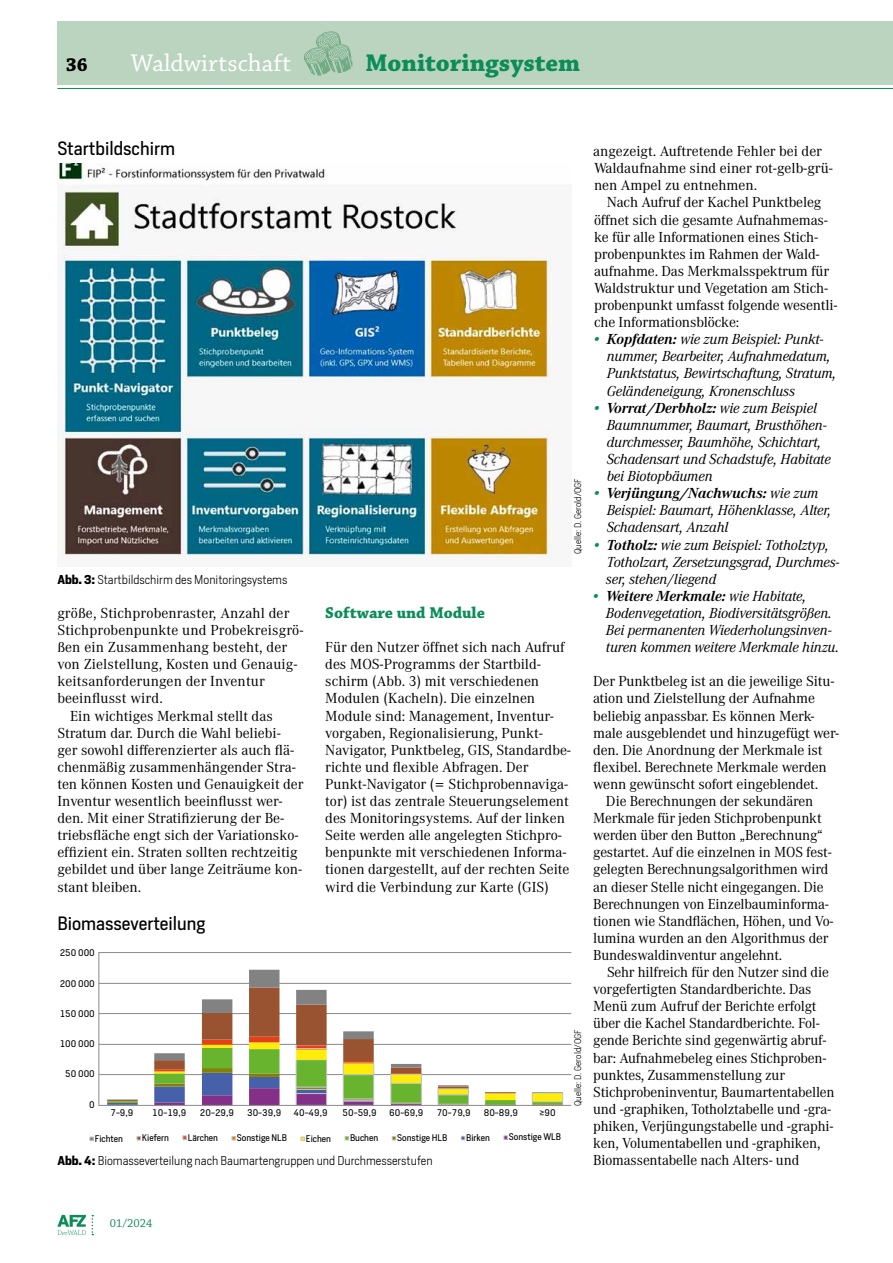
<style>
.page{position:relative;width:893px;height:1263px;background:#fff}
.page>*{position:absolute;margin:0;border:0;box-sizing:border-box;transform-origin:0 0}
.t1{font:700 25.5px "Chaparral Pro";color:#0c8c57}
.t2{font:25.5px "Chaparral Pro";color:#fff}
.t3{font:700 19.5px "Chaparral Pro";color:#000}
.t4{font:18px "Heron Sans";color:#000}
.t5{font:700 16.5px "Chaparral Pro";color:#0c8c57}
.t6{font:14.25px/17.1px "Corporate A";letter-spacing:-.01em;color:#000}
.t7{font:italic 14.25px/17.1px "Corporate A";letter-spacing:-.01em;color:#000}
.t8{font:14.25px "Corporate A";letter-spacing:.01em;color:#000}
.t9{font:300 12px "Heron Sans";color:#000}
.t10{font:12px "Chaparral Pro";color:#0c8c57}
.t11{font:9px "Heron Sans";color:#000}
.t12{font:300 9px "Heron Sans";color:#000}
.s1{font-weight:700}
.s2{font-weight:700;color:#0c8c57}
</style>
<div class="page">
<div style="left:57px;top:21px;width:836px;height:64px;background:#bbd4c0"></div>
<hr style="left:57px;top:88px;width:836px;height:1px;background:#0c8c57">
<svg style="left:92px;top:1215px;width:1px;height:20px"></svg>
<svg style="left:57px;top:1215px;width:29px;height:20px"></svg>
<svg style="left:304px;top:31px;width:49px;height:45px"></svg>
<img style="left:57px;top:163px;width:496px;height:393px">
<hr style="left:99px;top:1074px;width:472px;height:1px;background:#8a8989">
<hr style="left:99px;top:1044px;width:472px;height:1px;background:#8a8989">
<hr style="left:99px;top:1013px;width:472px;height:1px;background:#8a8989">
<hr style="left:99px;top:983px;width:472px;height:1px;background:#8a8989">
<hr style="left:98px;top:952px;width:473px;height:1px;background:#8a8989">
<svg style="left:107px;top:1100px;width:456px;height:5px"></svg>
<svg style="left:107px;top:970px;width:456px;height:130px"></svg>
<hr style="left:98px;top:952px;width:1px;height:153px;background:#8a8989">
<hr style="left:98px;top:1105px;width:473px;height:1px;background:#8a8989">
<svg style="left:137px;top:1136px;width:4px;height:4px"></svg>
<svg style="left:232px;top:1136px;width:4px;height:4px"></svg>
<svg style="left:301px;top:1137px;width:4px;height:3px"></svg>
<svg style="left:345px;top:1136px;width:4px;height:4px"></svg>
<svg style="left:392px;top:1136px;width:4px;height:4px"></svg>
<svg style="left:461px;top:1136px;width:4px;height:4px"></svg>
<h2 class="t3" style="left:66px;top:53px;width:23px">36</h2>
<h1 class="t2" style="left:131px;top:49px;width:162px">Waldwirtschaft</h1>
<h1 class="t1" style="left:365px;top:48px;width:216px">Monitoringsystem</h1>
<p class="t4" style="left:57px;top:137px;width:119px">Startbildschirm</p>
<p class="t9" style="left:57px;top:572px;width:231px"><span class="s1">Abb. 3:</span> Startbildschirm des Monitoringsystems</p>
<p class="t8" style="left:57px;top:605px;width:234px">größe, Stichprobenraster, Anzahl der</p>
<p class="t8" style="left:57px;top:622px;width:248px">Stichprobenpunkte und Probekreisgrö-</p>
<p class="t8" style="left:57px;top:639px;width:231px">ßen ein Zusammenhang besteht, der</p>
<p class="t8" style="left:57px;top:656px;width:242px">von Zielstellung, Kosten und Genauig-</p>
<p class="t8" style="left:57px;top:673px;width:209px">keitsanforderungen der Inventur</p>
<p class="t8" style="left:57px;top:690px;width:107px">beeinflusst wird.</p>
<p class="t6" style="left:70px;top:707px;width:204px">Ein wichtiges Merkmal stellt das</p>
<p class="t6" style="left:57px;top:724px;width:225px">Stratum dar. Durch die Wahl beliebi-</p>
<p class="t6" style="left:57px;top:741px;width:238px">ger sowohl differenzierter als auch flä-</p>
<p class="t6" style="left:57px;top:758px;width:240px">chenmäßig zusammenhängender Stra-</p>
<p class="t6" style="left:57px;top:775px;width:248px">ten können Kosten und Genauigkeit der</p>
<p class="t6" style="left:57px;top:793px;width:227px">Inventur wesentlich beeinflusst wer-</p>
<p class="t6" style="left:57px;top:810px;width:228px">den. Mit einer Stratifizierung der Be-</p>
<p class="t6" style="left:57px;top:827px;width:243px">triebsfläche engt sich der Variationsko-</p>
<p class="t6" style="left:57px;top:844px;width:242px">effizient ein. Straten sollten rechtzeitig</p>
<p class="t6" style="left:57px;top:861px;width:246px">gebildet und über lange Zeiträume kon-</p>
<p class="t6" style="left:57px;top:878px;width:85px">stant bleiben.</p>
<p class="t4" style="left:57px;top:912px;width:149px">Biomasseverteilung</p>
<p class="t11" style="left:60px;top:947px;width:37px">250 000</p>
<p class="t11" style="left:60px;top:978px;width:37px">200 000</p>
<p class="t11" style="left:60px;top:1008px;width:37px">150 000</p>
<p class="t12" style="left:572px;top:554px;width:78px;rotate:-90deg">Quelle: D. Gerold/OGF</p>
<p class="t5" style="left:325px;top:603px;width:161px">Software und Module</p>
<p class="t6" style="left:325px;top:639px;width:247px">Für den Nutzer öffnet sich nach Aufruf des MOS-Programms der Startbild&shy;schirm (Abb. 3) mit verschiedenen Modulen (Kacheln). Die einzelnen Module sind: Management, Inventur&shy;vorgaben, Regionalisierung, Punkt-Navigator, Punktbeleg, GIS, Standardbe&shy;richte und flexible Abfragen. Der Punkt-Navigator (= Stichprobennaviga&shy;tor) ist das zentrale Steuerungselement des Monitoringsystems. Auf der linken Seite werden alle angelegten Stichpro&shy;benpunkte mit verschiedenen Informa&shy;tionen dargestellt, auf der rechten Seite wird die Verbindung zur Karte (GIS)</p>
<p class="t11" style="left:60px;top:1038px;width:37px">100 000</p>
<p class="t11" style="left:65px;top:1068px;width:31px">50 000</p>
<p class="t11" style="left:89px;top:1099px;width:7px">0</p>
<p class="t11" style="left:110px;top:1107px;width:25px">7-9,9</p>
<p class="t11" style="left:152px;top:1107px;width:36px">10-19,9</p>
<p class="t11" style="left:200px;top:1107px;width:36px">20-29,9</p>
<p class="t11" style="left:247px;top:1107px;width:36px">30-39,9</p>
<p class="t11" style="left:293px;top:1107px;width:36px">40-49,9</p>
<p class="t11" style="left:343px;top:1107px;width:36px">50-59,9</p>
<p class="t11" style="left:389px;top:1107px;width:36px">60-69,9</p>
<p class="t11" style="left:437px;top:1107px;width:36px">70-79,9</p>
<p class="t11" style="left:484px;top:1107px;width:36px">80-89,9</p>
<p class="t11" style="left:540px;top:1107px;width:18px">≥90</p>
<p class="t11" style="left:95px;top:1132px;width:30px">Fichten</p>
<p class="t11" style="left:142px;top:1132px;width:28px">Kiefern</p>
<p class="t11" style="left:188px;top:1132px;width:32px">Lärchen</p>
<p class="t11" style="left:237px;top:1132px;width:52px">Sonstige NLB</p>
<p class="t11" style="left:306px;top:1132px;width:27px">Eichen</p>
<p class="t11" style="left:350px;top:1132px;width:30px">Buchen</p>
<p class="t11" style="left:397px;top:1132px;width:52px">Sonstige HLB</p>
<p class="t11" style="left:466px;top:1132px;width:25px">Birken</p>
<p class="t11" style="left:509px;top:1131px;width:54px">Sonstige WLB</p>
<p class="t9" style="left:57px;top:1153px;width:377px"><span class="s1">Abb. 4:</span> Biomasseverteilung nach Baumartengruppen und Durchmesserstufen</p>
<p class="t12" style="left:572px;top:1106px;width:78px;rotate:-90deg">Quelle: D. Gerold/OGF</p>
<p class="t6" style="left:593px;top:143px;width:241px">angezeigt. Auftretende Fehler bei der<br>Waldaufnahme sind einer rot-gelb-grü&shy;nen Ampel zu entnehmen.</p>
<p class="t6" style="left:594px;top:194px;width:245px;text-indent:13px">Nach Aufruf der Kachel Punktbeleg öffnet sich die gesamte Aufnahmemas&shy;ke für alle Informationen eines Stich&shy;probenpunktes im Rahmen der Wald&shy;aufnahme. Das Merkmalsspektrum für Waldstruktur und Vegetation am Stich&shy;probenpunkt umfasst folgende wesentli&shy;che Informationsblöcke:</p>
<p class="t7" style="left:607px;top:331px;width:231px;text-indent:-13px"><span class="s2">•</span> <span class="s1">Kopfdaten:</span> wie zum Beispiel: Punkt&shy;nummer, Bearbeiter, Aufnahmedatum, Punktstatus, Bewirtschaftung, Stratum, Geländeneigung, Kronenschluss</p>
<p class="t7" style="left:607px;top:399px;width:226px;text-indent:-13px"><span class="s2">•</span> <span class="s1">Vorrat/Derbholz:</span> wie zum Beispiel Baumnummer, Baumart, Brusthöhen&shy;durchmesser, Baumhöhe, Schichtart, Schadensart und Schadstufe, Habitate bei Biotopbäumen</p>
<p class="t7" style="left:607px;top:484px;width:226px;text-indent:-13px"><span class="s2">•</span> <span class="s1">Verjüngung/Nachwuchs:</span> wie zum<br>Beispiel: Baumart, Höhenklasse, Alter,<br>Schadensart, Anzahl</p>
<p class="t7" style="left:606px;top:536px;width:235px;text-indent:-12px"><span class="s2">•</span> <span class="s1">Totholz:</span> wie zum Beispiel: Totholztyp,<br>Totholzart, Zersetzungsgrad, Durchmes&shy;ser, stehen/liegend</p>
<p class="t7" style="left:606px;top:587px;width:235px;text-indent:-13px"><span class="s2">•</span> <span class="s1">Weitere Merkmale:</span> wie Habitate, Bodenvegetation, Biodiversitätsgrößen.<br>Bei permanenten Wiederholungsinven&shy;turen kommen weitere Merkmale hinzu.</p>
<p class="t6" style="left:593px;top:673px;width:243px">Der Punktbeleg ist an die jeweilige Situ-</p>
<p class="t6" style="left:593px;top:690px;width:223px">ation und Zielstellung der Aufnahme</p>
<p class="t6" style="left:593px;top:707px;width:223px">beliebig anpassbar. Es können Merk-</p>
<p class="t6" style="left:593px;top:724px;width:248px">male ausgeblendet und hinzugefügt wer-</p>
<p class="t6" style="left:593px;top:741px;width:231px">den. Die Anordnung der Merkmale ist</p>
<p class="t6" style="left:593px;top:758px;width:235px">flexibel. Berechnete Merkmale werden</p>
<p class="t6" style="left:593px;top:775px;width:227px">wenn gewünscht sofort eingeblendet.</p>
<p class="t6" style="left:606px;top:793px;width:209px">Die Berechnungen der sekundären</p>
<p class="t6" style="left:593px;top:810px;width:230px">Merkmale für jeden Stichprobenpunkt</p>
<p class="t6" style="left:593px;top:827px;width:231px">werden über den Button „Berechnung“</p>
<p class="t6" style="left:593px;top:844px;width:240px">gestartet. Auf die einzelnen in MOS fest-</p>
<p class="t6" style="left:593px;top:861px;width:237px">gelegten Berechnungsalgorithmen wird</p>
<p class="t6" style="left:593px;top:878px;width:232px">an dieser Stelle nicht eingegangen. Die</p>
<p class="t6" style="left:593px;top:895px;width:237px">Berechnungen von Einzelbauminforma-</p>
<p class="t6" style="left:593px;top:912px;width:242px">tionen wie Standflächen, Höhen, und Vo-</p>
<p class="t6" style="left:593px;top:929px;width:237px">lumina wurden an den Algorithmus der</p>
<p class="t6" style="left:593px;top:946px;width:191px">Bundeswaldinventur angelehnt.</p>
<p class="t6" style="left:607px;top:964px;width:223px">Sehr hilfreich für den Nutzer sind die</p>
<p class="t6" style="left:593px;top:981px;width:220px">vorgefertigten Standardberichte. Das</p>
<p class="t6" style="left:593px;top:998px;width:225px">Menü zum Aufruf der Berichte erfolgt</p>
<p class="t6" style="left:593px;top:1015px;width:228px">über die Kachel Standardberichte. Fol-</p>
<p class="t6" style="left:593px;top:1032px;width:235px">gende Berichte sind gegenwärtig abruf-</p>
<p class="t6" style="left:593px;top:1049px;width:235px">bar: Aufnahmebeleg eines Stichproben-</p>
<p class="t6" style="left:593px;top:1066px;width:193px">punktes, Zusammenstellung zur</p>
<p class="t6" style="left:593px;top:1083px;width:243px">Stichprobeninventur, Baumartentabellen</p>
<p class="t6" style="left:593px;top:1100px;width:239px">und -graphiken, Totholztabelle und -gra-</p>
<p class="t6" style="left:593px;top:1117px;width:242px">phiken, Verjüngungstabelle und -graphi-</p>
<p class="t6" style="left:593px;top:1135px;width:229px">ken, Volumentabellen und -graphiken,</p>
<p class="t6" style="left:593px;top:1152px;width:208px">Biomassentabelle nach Alters- und</p>
<p class="t10" style="left:110px;top:1216px;width:44px">01/2024</p>
</div>
